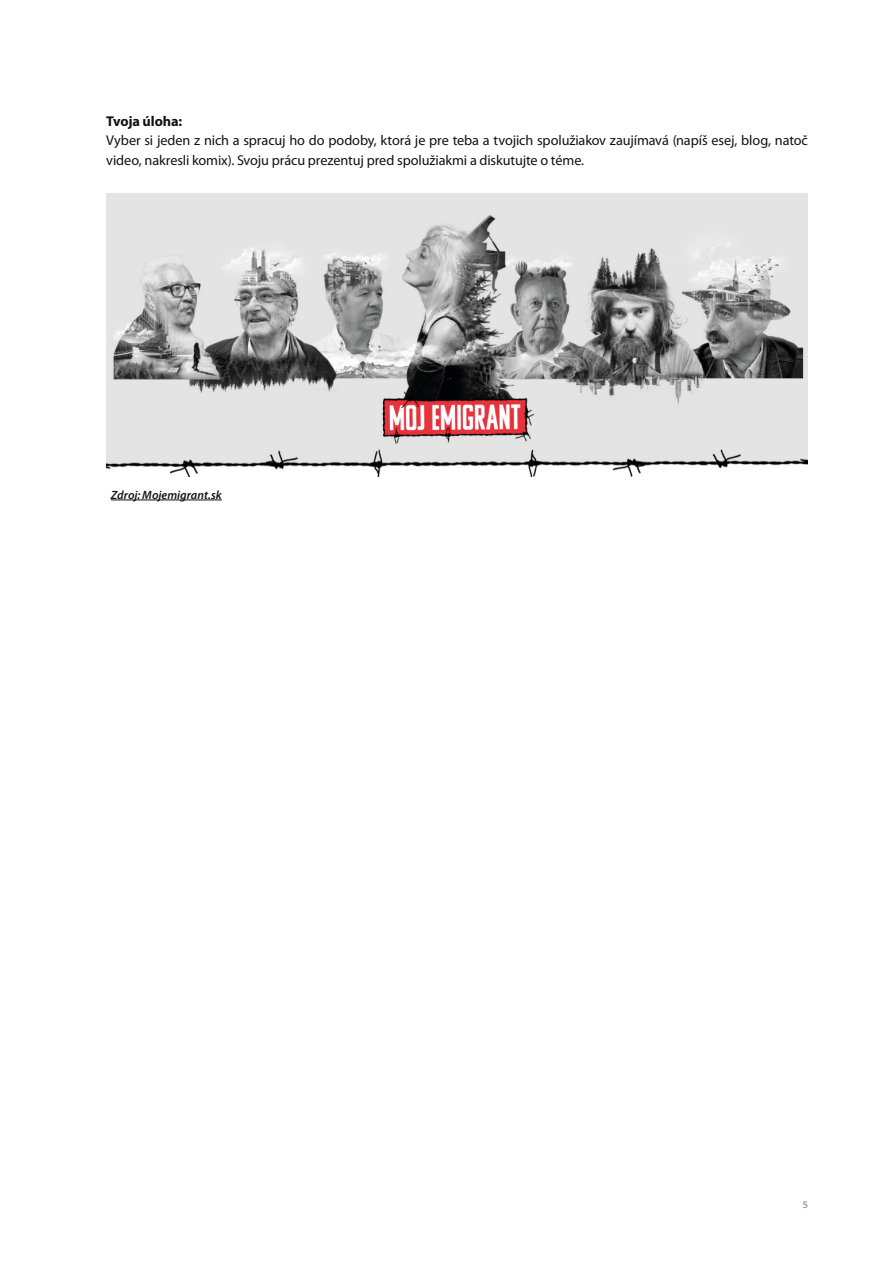
<style>
.page{position:relative;width:893px;height:1263px;background:#fff}
.page>*{position:absolute;margin:0;border:0;box-sizing:border-box;transform-origin:0 0}
.t1{font:14.25px/19.5px "Myriad Pro";letter-spacing:-.01em;color:#121310}
.t2{font:700 14.25px "Myriad Pro";letter-spacing:-.005em;color:#121310}
.t3{font:italic 600 12px "Myriad Pro";color:#121310}
.t4{font:500 9.75px "Fira Sans";color:#96969b}
</style>
<div class="page">
<hr style="left:111px;top:500px;width:111px;height:1px;background:#121310">
<img style="left:106px;top:193px;width:702px;height:284px">
<p class="t2" style="left:106px;top:112px;width:77px">Tvoja úloha:</p>
<p class="t1" style="left:106px;top:131px;width:703px">Vyber si jeden z nich a spracuj ho do podoby, ktorá je pre teba a tvojich spolužiakov zaujímavá (napíš esej, blog, natoč video, nakresli komix). Svoju prácu prezentuj pred spolužiakmi a diskutujte o téme.</p>
<p class="t3" style="left:111px;top:487px;width:112px">Zdroj: Mojemigrant.sk</p>
<p class="t4" style="left:803px;top:1197px;width:7px">5</p>
</div>
